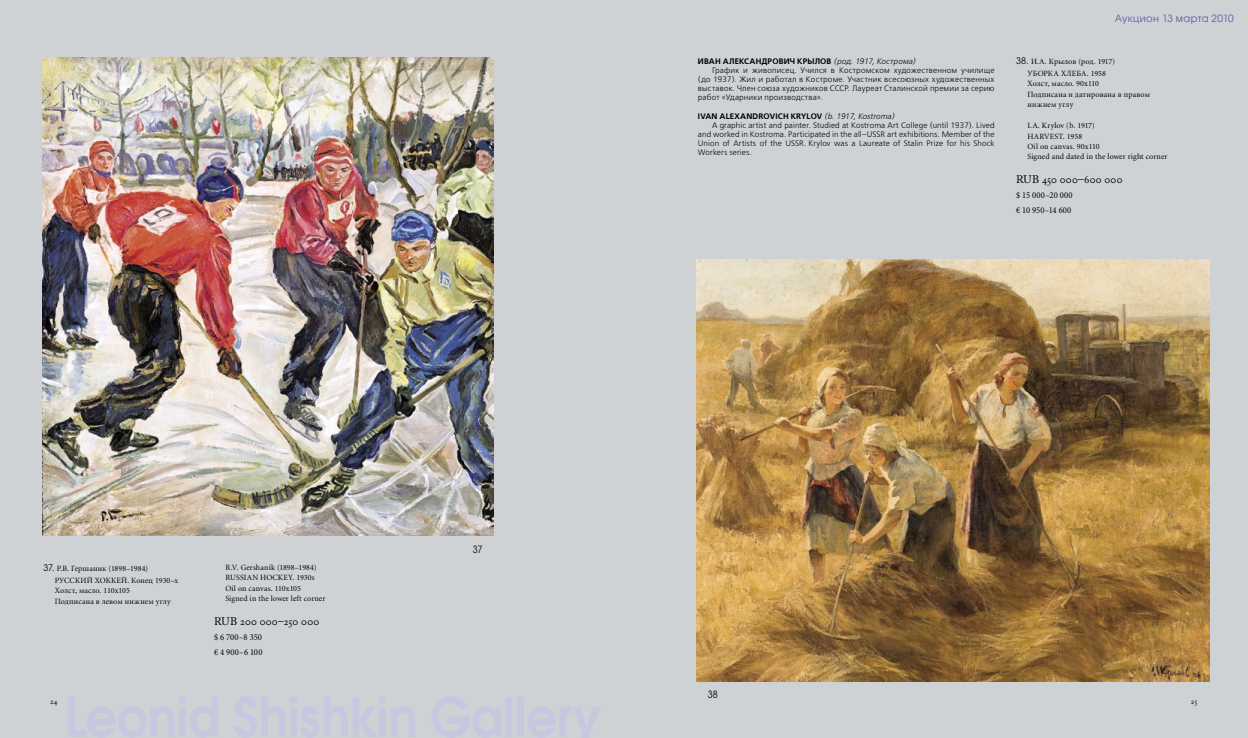
<style>
.page{position:relative;width:1248px;height:738px;background:#fff}
.page>*{position:absolute;margin:0;border:0;box-sizing:border-box;transform-origin:0 0}
.t1{font:11px "Adobe Caslon Regular SC";letter-spacing:.02em;color:#000}
.t2{font:10px "Avant Garde Gothic Bk CITC";letter-spacing:.035em;color:#5560a3}
.t3{font:10px "Avant Garde Gothic Bk CITC";color:#000;scale:.9 1}
.t4{font:9px/14.8px "Minion Pro";letter-spacing:.015em;color:#000;scale:.95 1}
.t5{font:8px "Free Set C";letter-spacing:.015em;color:#000}
.t6{font:8px/10.4px "Minion CYR";letter-spacing:.015em;color:#000}
.t7{font:700 8px "Free Set C";letter-spacing:.02em;color:#000}
.t8{font:8px "Adobe Caslon Regular SC";color:#000}
.s1{font-family:"Avant Garde Gothic Bk CITC";font-size:9px}
.s2{font-weight:400;font-style:italic}
</style>
<div class="page">
<div style="left:0;top:0;width:1247px;height:737px;background:#cfd2d5"></div>
<img style="left:43px;top:57px;width:450px;height:478px">
<img style="left:696px;top:259px;width:512px;height:422px">
<p class="t6" style="left:55px;top:562px;width:125px;line-height:11.8px;text-indent:-11px"><span class="s1">37.</span> Р.В. Гершаник (1898–1984)<br>РУССКИЙ ХОККЕЙ. Конец 1930–х</p>
<p class="t6" style="left:55px;top:585px;width:117px">Холст, масло. 110х105<br>Подписана в левом нижнем углу</p>
<p class="t6" style="left:225px;top:561px;width:101px">R.V. Gershanik (1898–1984)<br>RUSSIAN HOCKEY. 1930s<br>Oil on canvas. 110x105<br>Signed in the lower left corner</p>
<p class="t1" style="left:214px;top:614px;width:107px">RUB 200 000–250 000</p>
<p class="t4" style="left:214px;top:629px;width:52px">$ 6 700–8 350 € 4 900–6 100</p>
<p class="t3" style="left:473px;top:543px;width:12px">37</p>
<p class="t7" style="left:697px;top:57px;width:219px">ИВАН АЛЕКСАНДРОВИЧ КРЫЛОВ <span class="s2">(род. 1917, Кострома)</span></p>
<p class="t5" style="left:712px;top:66px;width:284px">График и живописец. Учился в Костромском художественном училище</p>
<p class="t5" style="left:697px;top:75px;width:298px">(до 1937). Жил и работал в Костроме. Участник всесоюзных художественных</p>
<p class="t5" style="left:697px;top:84px;width:298px">выставок. Член союза художников СССР. Лауреат Сталинской премии за серию</p>
<p class="t5" style="left:697px;top:93px;width:126px">работ «Ударники производства».</p>
<p class="t7" style="left:697px;top:111px;width:198px">IVAN ALEXANDROVICH KRYLOV <span class="s2">(b. 1917, Kostroma)</span></p>
<p class="t5" style="left:712px;top:120px;width:284px">A graphic artist and painter. Studied at Kostroma Art College (until 1937). Lived</p>
<p class="t5" style="left:697px;top:129px;width:298px">and worked in Kostroma. Participated in the all–USSR art exhibitions. Member of the</p>
<p class="t5" style="left:697px;top:138px;width:298px">Union of Artists of the USSR. Krylov was a Laureate of Stalin Prize for his Shock</p>
<p class="t5" style="left:697px;top:147px;width:55px">Workers series.</p>
<p class="t2" style="left:1114px;top:12px;width:120px">Аукцион 13 марта 2010</p>
<p class="t6" style="left:1016px;top:56px;width:100px;line-height:11.8px;text-align:center"><span class="s1">38.</span> И.А. Крылов (род. 1917)<br>УБОРКА ХЛЕБА. 1958</p>
<p class="t6" style="left:1027px;top:78px;width:124px">Холст, масло. 90х110<br>Подписана и датирована в правом нижнем углу</p>
<p class="t6" style="left:1027px;top:120px;width:141px">I.A. Krylov (b. 1917)<br>HARVEST. 1958<br>Oil on canvas. 90x110<br>Signed and dated in the lower right corner</p>
<p class="t1" style="left:1016px;top:173px;width:108px">RUB 450 000–600 000</p>
<p class="t4" style="left:1016px;top:188px;width:61px">$ 15 000–20 000 € 10 950–14 600</p>
<p class="t3" style="left:707px;top:688px;width:13px">38</p>
<p class="t8" style="left:50px;top:696px;width:9px">24</p>
<p class="t8" style="left:1190px;top:696px;width:8px">25</p>
</div>
